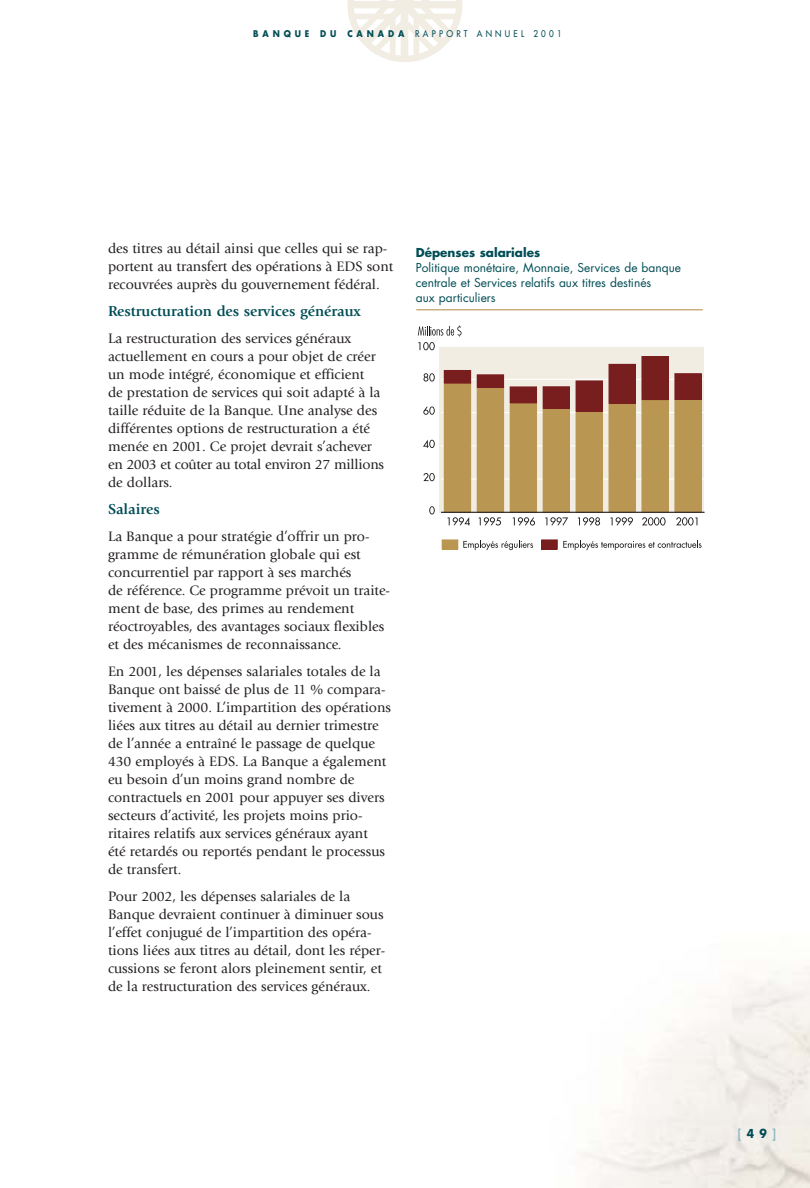
<style>
.page{position:relative;width:810px;height:1188px;background:#fff}
.page>*{position:absolute;margin:0;border:0;box-sizing:border-box;transform-origin:0 0}
.t1{font:700 15px "Giovanni";color:#004d55}
.t2{font:14.25px/18px "Giovanni";color:#231f1f}
.t3{font:12px/15px "Futura";color:#004d55}
.t4{font:700 12px "Futura";color:#004d55}
.t5{font:700 12px "Futura";color:#90b9c0;scale:.9 1}
.t6{font:9px "Futura";letter-spacing:.405em;color:#004d55;scale:.9 1}
.s1{font-weight:700}
.s2{color:#004d55}
</style>
<div class="page">
<hr style="left:416px;top:309px;width:287px;height:1px;background:#ba9653">
<div style="left:440px;top:347px;width:264px;height:165px;background:#f2ede3"></div>
<hr style="left:441px;top:478px;width:264px;height:2px;background:#fff">
<hr style="left:441px;top:445px;width:264px;height:1px;background:#fff">
<hr style="left:441px;top:412px;width:264px;height:1px;background:#fff">
<hr style="left:441px;top:379px;width:264px;height:1px;background:#fff">
<div style="left:442px;top:540px;width:16px;height:9px;background:#ba9653"></div>
<div style="left:542px;top:540px;width:15px;height:9px;background:#791e1f"></div>
<div style="left:541px;top:540px;width:17px;height:9px;border:1px solid #791e1f"></div>
<svg style="left:563px;top:540px;width:139px;height:10px"></svg>
<svg style="left:463px;top:540px;width:70px;height:10px"></svg>
<div style="left:444px;top:383px;width:27px;height:129px;background:#ba9653"></div>
<div style="left:477px;top:387px;width:27px;height:125px;background:#ba9653"></div>
<div style="left:510px;top:403px;width:27px;height:109px;background:#ba9653"></div>
<div style="left:510px;top:403px;width:27px;height:110px;border:1px solid #ba9653"></div>
<div style="left:543px;top:408px;width:26px;height:104px;background:#ba9653"></div>
<div style="left:543px;top:408px;width:27px;height:105px;border:1px solid #ba9653"></div>
<div style="left:576px;top:411px;width:26px;height:101px;background:#ba9653"></div>
<div style="left:576px;top:411px;width:27px;height:102px;border:1px solid #ba9653"></div>
<div style="left:609px;top:403px;width:26px;height:109px;background:#ba9653"></div>
<div style="left:609px;top:403px;width:27px;height:110px;border:1px solid #ba9653"></div>
<div style="left:642px;top:400px;width:26px;height:112px;background:#ba9653"></div>
<div style="left:642px;top:399px;width:27px;height:114px;border:1px solid #ba9653"></div>
<div style="left:675px;top:399px;width:26px;height:113px;background:#ba9653"></div>
<div style="left:675px;top:399px;width:27px;height:114px;border:1px solid #ba9653"></div>
<div style="left:444px;top:370px;width:27px;height:13px;background:#791e1f"></div>
<div style="left:477px;top:375px;width:27px;height:12px;background:#791e1f"></div>
<div style="left:477px;top:375px;width:27px;height:13px;border:1px solid #791e1f"></div>
<div style="left:510px;top:387px;width:27px;height:16px;background:#791e1f"></div>
<div style="left:543px;top:387px;width:26px;height:21px;background:#791e1f"></div>
<div style="left:543px;top:387px;width:27px;height:22px;border:1px solid #791e1f"></div>
<div style="left:576px;top:381px;width:26px;height:30px;background:#791e1f"></div>
<div style="left:576px;top:381px;width:27px;height:31px;border:1px solid #791e1f"></div>
<div style="left:609px;top:364px;width:26px;height:39px;background:#791e1f"></div>
<div style="left:609px;top:364px;width:27px;height:40px;border:1px solid #791e1f"></div>
<div style="left:642px;top:357px;width:26px;height:43px;background:#791e1f"></div>
<div style="left:642px;top:356px;width:27px;height:44px;border:1px solid #791e1f"></div>
<div style="left:675px;top:374px;width:26px;height:25px;background:#791e1f"></div>
<div style="left:675px;top:373px;width:27px;height:27px;border:1px solid #791e1f"></div>
<svg style="left:429px;top:506px;width:6px;height:9px"></svg>
<svg style="left:423px;top:473px;width:12px;height:8px"></svg>
<svg style="left:423px;top:440px;width:12px;height:8px"></svg>
<svg style="left:423px;top:407px;width:12px;height:8px"></svg>
<svg style="left:423px;top:373px;width:12px;height:9px"></svg>
<svg style="left:418px;top:325px;width:44px;height:25px"></svg>
<svg style="left:447px;top:517px;width:23px;height:9px"></svg>
<svg style="left:478px;top:517px;width:23px;height:9px"></svg>
<svg style="left:513px;top:517px;width:22px;height:9px"></svg>
<svg style="left:545px;top:517px;width:23px;height:9px"></svg>
<svg style="left:578px;top:517px;width:22px;height:9px"></svg>
<svg style="left:610px;top:517px;width:23px;height:9px"></svg>
<svg style="left:642px;top:517px;width:24px;height:9px"></svg>
<svg style="left:676px;top:517px;width:21px;height:9px"></svg>
<hr style="left:441px;top:512px;width:264px;height:1px;background:#231f1f">
<svg style="left:347px;top:0;width:115px;height:62px"></svg>
<p class="t6" style="left:253px;top:29px;width:345px"><span class="s1">BANQUE DU CANADA</span> RAPPORT ANNUEL 2001</p>
<p class="t2" style="left:108px;top:241px;width:287px">des titres au détail ainsi que celles qui se rap&shy;portent au transfert des opérations à EDS sont recouvrées auprès du gouvernement fédéral.</p>
<p class="t1" style="left:108px;top:305px;width:254px">Restructuration des services généraux</p>
<p class="t2" style="left:108px;top:331px;width:278px">La restructuration des services généraux actuellement en cours a pour objet de créer un mode intégré, économique et efficient<br>de prestation de services qui soit adapté à la taille réduite de la Banque. Une analyse des différentes options de restructuration a été menée en 2001. Ce projet devrait s’achever en 2003 et coûter au total environ 27 millions de dollars.</p>
<p class="t1" style="left:108px;top:503px;width:53px">Salaires</p>
<p class="t2" style="left:108px;top:529px;width:284px">La Banque a pour stratégie d’offrir un pro&shy;gramme de rémunération globale qui est concurrentiel par rapport à ses marchés<br>de référence. Ce programme prévoit un traite&shy;ment de base, des primes au rendement réoctroyables, des avantages sociaux flexibles et des mécanismes de reconnaissance.</p>
<p class="t2" style="left:108px;top:664px;width:285px">En 2001, les dépenses salariales totales de la Banque ont baissé de plus de 11 % compara&shy;tivement à 2000. L’impartition des opérations liées aux titres au détail au dernier trimestre de l’année a entraîné le passage de quelque 430 employés à EDS. La Banque a également eu besoin d’un moins grand nombre de contractuels en 2001 pour appuyer ses divers secteurs d’activité, les projets moins prio&shy;ritaires relatifs aux services généraux ayant<br>été retardés ou reportés pendant le processus de transfert.</p>
<p class="t2" style="left:108px;top:889px;width:279px">Pour 2002, les dépenses salariales de la Banque devraient continuer à diminuer sous l’effet conjugué de l’impartition des opéra&shy;tions liées aux titres au détail, dont les réper&shy;cussions se feront alors pleinement sentir, et de la restructuration des services généraux.</p>
<p class="t4" style="left:416px;top:247px;width:126px">Dépenses salariales</p>
<p class="t3" style="left:416px;top:262px;width:267px">Politique monétaire, Monnaie, Services de banque centrale et Services relatifs aux titres destinés<br>aux particuliers</p>
<p class="t5" style="left:738px;top:1128px;width:44px">[<span class="s2">49</span>]</p>
</div>
